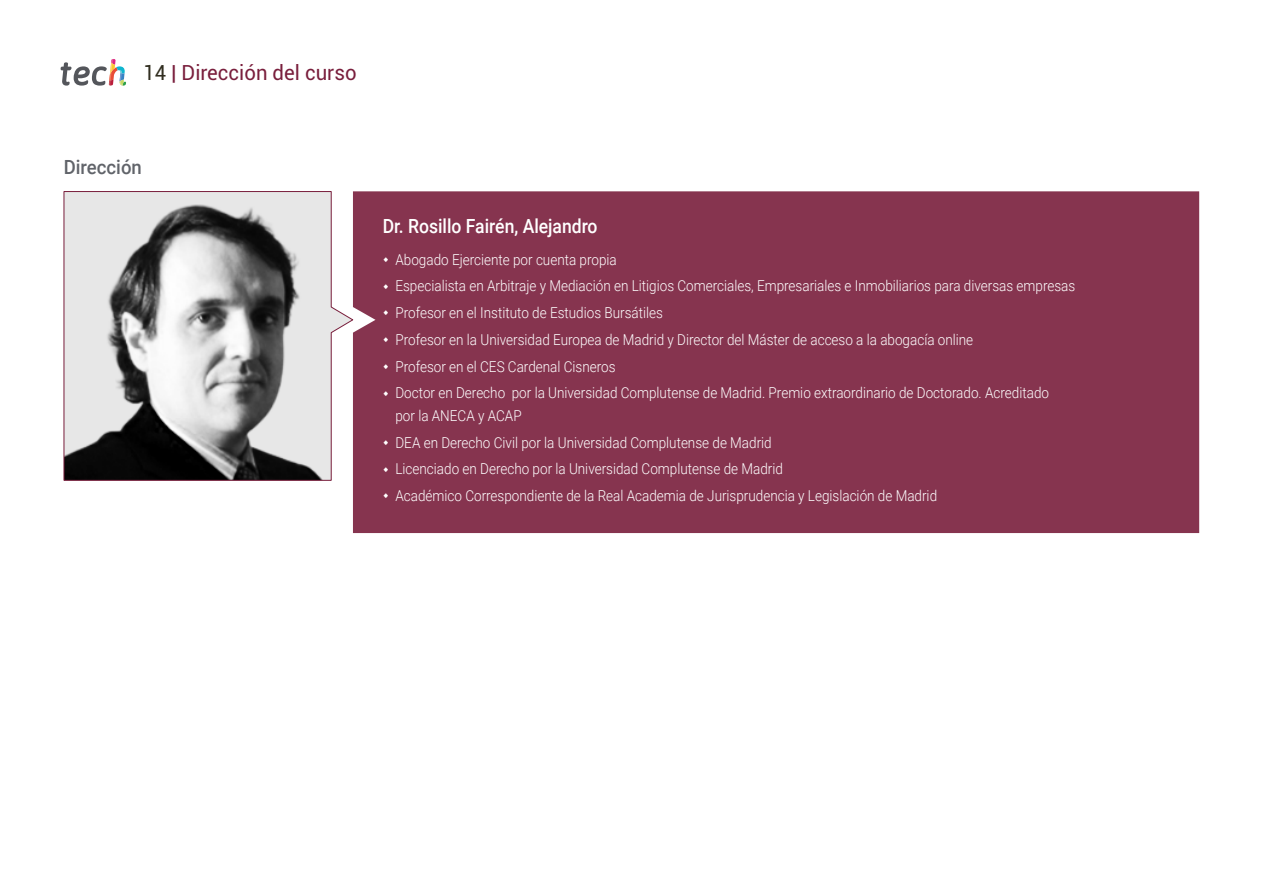
<style>
.page{position:relative;width:1263px;height:893px;background:#fff}
.page>*{position:absolute;margin:0;border:0;box-sizing:border-box;transform-origin:0 0}
.t1{font:21px "Roboto";color:#791e3c}
.t2{font:500 19.5px "Roboto";color:#fff;scale:.9 1}
.t3{font:500 19.5px "Roboto";color:#61646a;scale:.95 1}
.t4{font:300 15px/26.7px "Roboto";color:#fff;scale:.9 1}
.s1{color:#312e20}
</style>
<div class="page">
<svg style="left:61px;top:59px;width:65px;height:27px"></svg>
<div style="left:353px;top:191px;width:846px;height:342px;background:#86344f"></div>
<svg style="left:64px;top:191px;width:289px;height:290px"></svg>
<svg style="left:384px;top:257px;width:4px;height:5px"></svg>
<svg style="left:384px;top:284px;width:4px;height:5px"></svg>
<svg style="left:384px;top:310px;width:4px;height:5px"></svg>
<svg style="left:384px;top:337px;width:4px;height:5px"></svg>
<svg style="left:384px;top:364px;width:4px;height:5px"></svg>
<svg style="left:384px;top:391px;width:4px;height:5px"></svg>
<svg style="left:384px;top:440px;width:4px;height:5px"></svg>
<svg style="left:384px;top:467px;width:4px;height:5px"></svg>
<svg style="left:384px;top:493px;width:4px;height:5px"></svg>
<h1 class="t1" style="left:144px;top:57px;width:215px"><span class="s1">14</span> | Dirección del curso</h1>
<h2 class="t3" style="left:64px;top:154px;width:84px">Dirección</h2>
<h2 class="t2" style="left:383px;top:212px;width:240px">Dr. Rosillo Fairén, Alejandro</h2>
<p class="t4" style="left:395px;top:245px;width:757px">Abogado Ejerciente por cuenta propia<br>Especialista en Arbitraje y Mediación en Litigios Comerciales, Empresariales e Inmobiliarios para diversas empresas Profesor en el Instituto de Estudios Bursátiles<br>Profesor en la Universidad Europea de Madrid y Director del Máster de acceso a la abogacía online<br>Profesor en el CES Cardenal Cisneros<br>Doctor en Derecho por la Universidad Complutense de Madrid. Premio extraordinario de Doctorado. Acreditado</p>
<p class="t4" style="left:395px;top:402px;width:603px">por la ANECA y ACAP<br>DEA en Derecho Civil por la Universidad Complutense de Madrid<br>Licenciado en Derecho por la Universidad Complutense de Madrid<br>Académico Correspondiente de la Real Academia de Jurisprudencia y Legislación de Madrid</p>
</div>
